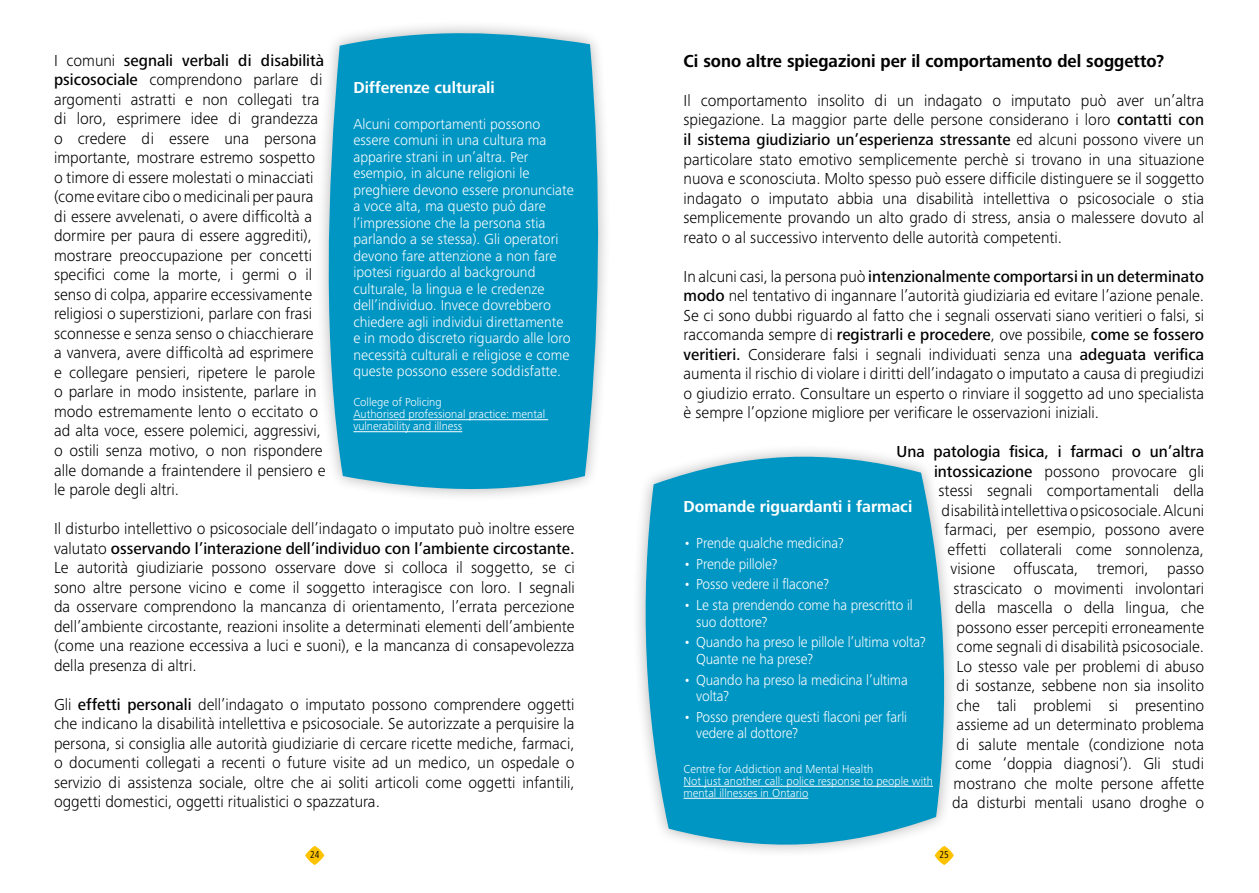
<style>
.page{position:relative;width:1259px;height:893px;background:#fff}
.page>*{position:absolute;margin:0;border:0;box-sizing:border-box;transform-origin:0 0}
.t1{font:700 18px "Frutiger Next Pro";color:#000;scale:.95 1}
.t2{font:300 16.5px/19.5px "Frutiger Next Pro";color:#000;text-align:justify}
.t3{font:700 16.5px "Frutiger Next Pro";color:#fff}
.t4{font:300 15px/16.5px "Frutiger Next Pro";color:#fff}
.t5{font:300 15px/16.5px "Frutiger Next Pro";color:#fff;scale:.95 1}
.t6{font:300 12px/12px "Frutiger Next Pro";color:#fff}
.t7{font:condensed 10.5px "Frutiger Next Pro";color:#000;scale:.95 1}
.s1{font-weight:500}
</style>
<div class="page">
<svg style="left:305px;top:846px;width:19px;height:19px"></svg>
<svg style="left:934px;top:846px;width:20px;height:19px"></svg>
<div style="left:632px;top:443px;width:325px;height:415px;background:#fff"></div>
<svg style="left:639px;top:450px;width:311px;height:403px;background:#24a3cb"></svg>
<svg style="left:323px;top:28px;width:279px;height:467px;background:#189fc8"></svg>
<hr style="left:353px;top:419px;width:195px;height:1px;background:#fff">
<hr style="left:353px;top:431px;width:109px;height:1px;background:#fff">
<hr style="left:683px;top:786px;width:250px;height:1px;background:#fff">
<hr style="left:683px;top:798px;width:125px;height:1px;background:#fff">
<p class="t2" style="left:54px;top:51px;width:273px;text-align:left">I comuni <span class="s1">segnali verbali di disabilità psicosociale</span> comprendono parlare di argomenti astratti e non collegati tra di loro, esprimere idee di grandezza o credere di essere una persona importante, mostrare estremo sospetto o timore di essere molestati o minacciati (come evitare cibo o medicinali per paura di essere avvelenati, o avere difficoltà a dormire per paura di essere aggrediti), mostrare preoccupazione per concetti specifici come la morte, i germi o il senso di colpa, apparire eccessivamente religiosi o superstizioni, parlare con frasi sconnesse e senza senso o chiacchierare<br>a vanvera, avere difficoltà ad esprimere<br>e collegare pensieri, ripetere le parole o parlare in modo insistente, parlare in modo estremamente lento o eccitato o ad alta voce, essere polemici, aggressivi, o ostili senza motivo, o non rispondere alle domande a fraintendere il pensiero e le parole degli altri.</p>
<p class="t2" style="left:54px;top:519px;width:522px">Il disturbo intellettivo o psicosociale dell’indagato o imputato può inoltre essere valutato <span class="s1">osservando l’interazione dell’individuo con l’ambiente circostante.<br></span>Le autorità giudiziarie possono osservare dove si colloca il soggetto, se ci sono altre persone vicino e come il soggetto interagisce con loro. I segnali da osservare comprendono la mancanza di orientamento, l’errata percezione dell’ambiente circostante, reazioni insolite a determinati elementi dell’ambiente (come una reazione eccessiva a luci e suoni), e la mancanza di consapevolezza della presenza di altri.</p>
<p class="t2" style="left:54px;top:694px;width:522px">Gli <span class="s1">effetti personali</span> dell’indagato o imputato possono comprendere oggetti che indicano la disabilità intellettiva e psicosociale. Se autorizzate a perquisire la persona, si consiglia alle autorità giudiziarie di cercare ricette mediche, farmaci, o documenti collegati a recenti o future visite ad un medico, un ospedale o servizio di assistenza sociale, oltre che ai soliti articoli come oggetti infantili, oggetti domestici, oggetti ritualistici o spazzatura.</p>
<p class="t3" style="left:353px;top:78px;width:143px">Differenze culturali</p>
<p class="t4" style="left:353px;top:115px;width:222px">Alcuni comportamenti possono essere comuni in una cultura ma apparire strani in un’altra. Per esempio, in alcune religioni le preghiere devono essere pronunciate a voce alta, ma questo può dare l’impressione che la persona stia parlando a se stessa). Gli operatori devono fare attenzione a non fare ipotesi riguardo al background culturale, la lingua e le credenze dell’individuo. Invece dovrebbero chiedere agli individui direttamente e in modo discreto riguardo alle loro necessità culturali e religiose e come queste possono essere soddisfatte.</p>
<p class="t6" style="left:353px;top:396px;width:193px">College of Policing<br>Authorised professional practice: mental vulnerability and illness</p>
<p class="t1" style="left:683px;top:51px;width:507px">Ci sono altre spiegazioni per il comportamento del soggetto?</p>
<p class="t2" style="left:683px;top:91px;width:522px">Il comportamento insolito di un indagato o imputato può aver un’altra spiegazione. La maggior parte delle persone considerano i loro <span class="s1">contatti con il sistema giudiziario un’esperienza stressante</span> ed alcuni possono vivere un particolare stato emotivo semplicemente perchè si trovano in una situazione nuova e sconosciuta. Molto spesso può essere difficile distinguere se il soggetto indagato o imputato abbia una disabilità intellettiva o psicosociale o stia semplicemente provando un alto grado di stress, ansia o malessere dovuto al reato o al successivo intervento delle autorità competenti.</p>
<p class="t2" style="left:683px;top:266px;width:522px">In alcuni casi, la persona può <span class="s1">intenzionalmente comportarsi in un determinato modo</span> nel tentativo di ingannare l’autorità giudiziaria ed evitare l’azione penale.<br>Se ci sono dubbi riguardo al fatto che i segnali osservati siano veritieri o falsi, si raccomanda sempre di <span class="s1">registrarli e procedere</span>, ove possibile, <span class="s1">come se fossero veritieri.</span> Considerare falsi i segnali individuati senza una <span class="s1">adeguata verifica </span>aumenta il rischio di violare i diritti dell’indagato o imputato a causa di pregiudizi o giudizio errato. Consultare un esperto o rinviare il soggetto ad uno specialista è sempre l’opzione migliore per verificare le osservazioni iniziali.</p>
<p class="t2" style="left:896px;top:442px;width:309px;text-align:right"><span class="s1">Una patologia fisica, i farmaci o un’altra intossicazione</span> possono provocare gli stessi segnali comportamentali della disabilità intellettiva o psicosociale. Alcuni farmaci, per esempio, possono avere<br>effetti collaterali come sonnolenza,<br>visione offuscata, tremori, passo strascicato o movimenti involontari<br>della mascella o della lingua, che possono esser percepiti erroneamente<br>come segnali di disabilità psicosociale.<br>Lo stesso vale per problemi di abuso<br>di sostanze, sebbene non sia insolito<br>che tali problemi si presentino<br>assieme ad un determinato problema<br>di salute mentale (condizione nota<br>come ‘doppia diagnosi’). Gli studi mostrano che molte persone affette<br>da disturbi mentali usano droghe o</p>
<p class="t3" style="left:683px;top:497px;width:230px">Domande riguardanti i farmaci</p>
<p class="t5" style="left:683px;top:535px;width:170px">• Prende qualche medicina?</p>
<p class="t5" style="left:683px;top:555px;width:100px">• Prende pillole?</p>
<p class="t5" style="left:683px;top:576px;width:155px">• Posso vedere il flacone?</p>
<p class="t5" style="left:696px;top:597px;width:229px;text-indent:-13px">• Le sta prendendo come ha prescritto il suo dottore?</p>
<p class="t5" style="left:696px;top:634px;width:243px;text-indent:-13px">• Quando ha preso le pillole l’ultima volta?<br>Quante ne ha prese?</p>
<p class="t5" style="left:696px;top:671px;width:224px;text-indent:-13px">• Quando ha preso la medicina l’ultima volta?</p>
<p class="t5" style="left:696px;top:709px;width:223px;text-indent:-13px">• Posso prendere questi flaconi per farli vedere al dottore?</p>
<p class="t6" style="left:683px;top:763px;width:251px">Centre for Addiction and Mental Health<br>Not just another call: police response to people with mental illnesses in Ontario</p>
<p class="t7" style="left:310px;top:848px;width:11px">24</p>
<p class="t7" style="left:939px;top:848px;width:11px">25</p>
</div>
